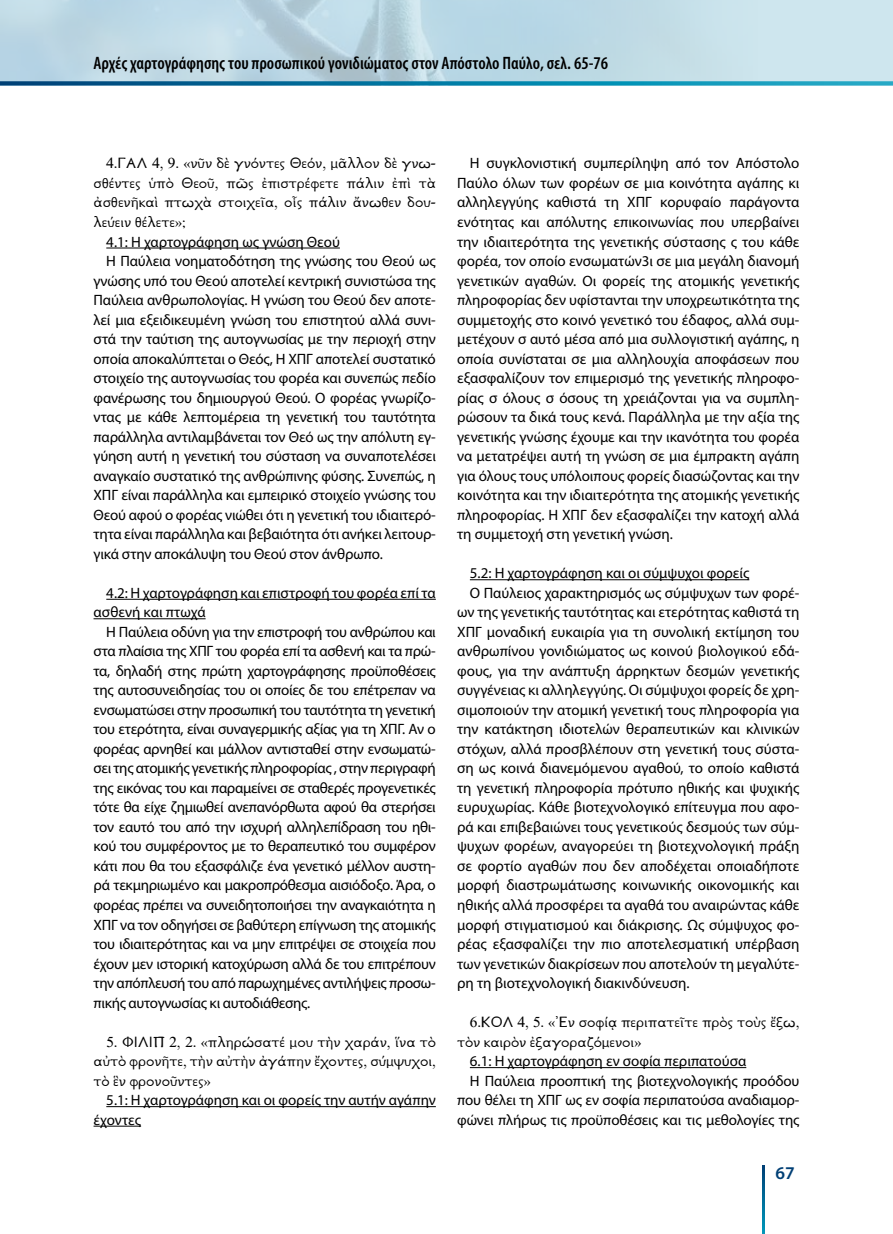
<style>
.page{position:relative;width:893px;height:1234px;background:#fff}
.page>*{position:absolute;margin:0;border:0;box-sizing:border-box;transform-origin:0 0}
.t1{font:600 condensed 18px "Myriad Pro";color:#000}
.t2{font:600 18px "Myriad Pro";color:#003f75}
.t3{font:15px/19.5px "Myriad Pro";letter-spacing:-.005em;color:#000}
.t4{font:15px/19.5px "New Athena Unicode";color:#000;text-align:justify}
</style>
<div class="page">
<svg style="left:0;top:0;width:893px;height:81px;background:#bfdae5"></svg>
<svg style="left:0;top:81px;width:893px;height:4px;background:#1380a7"></svg>
<svg style="left:762px;top:1165px;width:2px;height:68px"></svg>
<hr style="left:106px;top:247px;width:234px;height:1px;background:#000">
<hr style="left:106px;top:598px;width:330px;height:1px;background:#000">
<hr style="left:94px;top:618px;width:112px;height:1px;background:#000">
<hr style="left:106px;top:1105px;width:330px;height:1px;background:#000">
<hr style="left:94px;top:1125px;width:47px;height:1px;background:#000">
<hr style="left:470px;top:579px;width:279px;height:1px;background:#000">
<hr style="left:470px;top:1066px;width:276px;height:1px;background:#000">
<p class="t1" style="left:94px;top:52px;width:516px">Αρχές χαρτογράφησης του προσωπικού γονιδιώματος στον Απόστολο Παύλο, σελ. 65-76</p>
<p class="t4" style="left:94px;top:154px;width:344px;text-indent:13px">4.ΓΑΛ 4, 9. «νῦν δὲ γνόντες Θεόν, μᾶλλον δὲ γνω&shy;σθέντες ὑπὸ Θεοῦ, πῶς ἐπιστρέφετε πάλιν ἐπὶ τὰ ἀσθενῆκαὶ πτωχὰ στοιχεῖα, οἷς πάλιν ἄνωθεν δου&shy;λεύειν θέλετε»;</p>
<p class="t3" style="left:106px;top:231px;width:235px">4.1: Η χαρτογράφηση ως γνώση Θεού</p>
<p class="t3" style="left:106px;top:251px;width:331px">Η Παύλεια νοηματοδότηση της γνώσης του Θεού ως</p>
<p class="t3" style="left:94px;top:270px;width:344px">γνώσης υπό του Θεού αποτελεί κεντρική συνιστώσα της</p>
<p class="t3" style="left:94px;top:290px;width:344px">Παύλεια ανθρωπολογίας. Η γνώση του Θεού δεν αποτε-</p>
<p class="t3" style="left:94px;top:309px;width:344px">λεί μια εξειδικευμένη γνώση του επιστητού αλλά συνι-</p>
<p class="t3" style="left:94px;top:329px;width:344px">στά την ταύτιση της αυτογνωσίας με την περιοχή στην</p>
<p class="t3" style="left:94px;top:348px;width:344px">οποία αποκαλύπτεται ο Θεός, Η ΧΠΓ αποτελεί συστατικό</p>
<p class="t3" style="left:94px;top:368px;width:344px">στοιχείο της αυτογνωσίας του φορέα και συνεπώς πεδίο</p>
<p class="t3" style="left:94px;top:387px;width:344px">φανέρωσης του δημιουργού Θεού. Ο φορέας γνωρίζο-</p>
<p class="t3" style="left:94px;top:407px;width:344px">ντας με κάθε λεπτομέρεια τη γενετική του ταυτότητα</p>
<p class="t3" style="left:94px;top:426px;width:344px">παράλληλα αντιλαμβάνεται τον Θεό ως την απόλυτη εγ-</p>
<p class="t3" style="left:94px;top:446px;width:344px">γύηση αυτή η γενετική του σύσταση να συναποτελέσει</p>
<p class="t3" style="left:94px;top:465px;width:344px">αναγκαίο συστατικό της ανθρώπινης φύσης. Συνεπώς, η</p>
<p class="t3" style="left:94px;top:485px;width:344px">ΧΠΓ είναι παράλληλα και εμπειρικό στοιχείο γνώσης του</p>
<p class="t3" style="left:94px;top:504px;width:344px">Θεού αφού ο φορέας νιώθει ότι η γενετική του ιδιαιτερό-</p>
<p class="t3" style="left:94px;top:524px;width:344px">τητα είναι παράλληλα και βεβαιότητα ότι ανήκει λειτουρ-</p>
<p class="t3" style="left:94px;top:543px;width:291px">γικά στην αποκάλυψη του Θεού στον άνθρωπο.</p>
<p class="t3" style="left:94px;top:582px;width:344px;text-indent:13px">4.2: Η χαρτογράφηση και επιστροφή του φορέα επί τα ασθενή και πτωχά</p>
<p class="t3" style="left:94px;top:621px;width:344px;text-align:justify;text-indent:13px">Η Παύλεια οδύνη για την επιστροφή του ανθρώπου και στα πλαίσια της ΧΠΓ του φορέα επί τα ασθενή και τα πρώ&shy;τα, δηλαδή στης πρώτη χαρτογράφησης προϋποθέσεις της αυτοσυνειδησίας του οι οποίες δε του επέτρεπαν να ενσωματώσει στην προσωπική του ταυτότητα τη γενετική του ετερότητα, είναι συναγερμικής αξίας για τη ΧΠΓ. Αν ο φορέας αρνηθεί και μάλλον αντισταθεί στην ενσωματώ&shy;σει της ατομικής γενετικής πληροφορίας , στην περιγραφή της εικόνας του και παραμείνει σε σταθερές προγενετικές τότε θα είχε ζημιωθεί ανεπανόρθωτα αφού θα στερήσει τον εαυτό του από την ισχυρή αλληλεπίδραση του ηθι&shy;κού του συμφέροντος με το θεραπευτικό του συμφέρον κάτι που θα του εξασφάλιζε ένα γενετικό μέλλον αυστη&shy;ρά τεκμηριωμένο και μακροπρόθεσμα αισιόδοξο. Άρα, ο φορέας πρέπει να συνειδητοποιήσει την αναγκαιότητα η ΧΠΓ να τον οδηγήσει σε βαθύτερη επίγνωση της ατομικής του ιδιαιτερότητας και να μην επιτρέψει σε στοιχεία που έχουν μεν ιστορική κατοχύρωση αλλά δε του επιτρέπουν την απόπλευσή του από παρωχημένες αντιλήψεις προσω&shy;πικής αυτογνωσίας κι αυτοδιάθεσης.</p>
<p class="t4" style="left:94px;top:1032px;width:344px;text-indent:13px">5. ΦΙΛΙΠ 2, 2. «πληρώσατέ μου τὴν χαράν, ἵνα τὸ αὐτὸ φρονῆτε, τὴν αὐτὴν ἀγάπην ἔχοντες, σύμψυχοι, τὸ ἓν φρονοῦντες»</p>
<p class="t3" style="left:94px;top:1089px;width:344px;text-indent:13px">5.1: Η χαρτογράφηση και οι φορείς την αυτήν αγάπην έχοντες</p>
<p class="t3" style="left:457px;top:153px;width:344px;text-align:justify;text-indent:13px">Η συγκλονιστική συμπερίληψη από τον Απόστολο Παύλο όλων των φορέων σε μια κοινότητα αγάπης κι αλληλεγγύης καθιστά τη ΧΠΓ κορυφαίο παράγοντα ενότητας και απόλυτης επικοινωνίας που υπερβαίνει την ιδιαιτερότητα της γενετικής σύστασης ς του κάθε φορέα, τον οποίο ενσωματών3ι σε μια μεγάλη διανομή γενετικών αγαθών. Οι φορείς της ατομικής γενετικής πληροφορίας δεν υφίστανται την υποχρεωτικότητα της συμμετοχής στο κοινό γενετικό του έδαφος, αλλά συμ&shy;μετέχουν σ αυτό μέσα από μια συλλογιστική αγάπης, η οποία συνίσταται σε μια αλληλουχία αποφάσεων που εξασφαλίζουν τον επιμερισμό της γενετικής πληροφο&shy;ρίας σ όλους σ όσους τη χρειάζονται για να συμπλη&shy;ρώσουν τα δικά τους κενά. Παράλληλα με την αξία της γενετικής γνώσης έχουμε και την ικανότητα του φορέα να μετατρέψει αυτή τη γνώση σε μια έμπρακτη αγάπη για όλους τους υπόλοιπους φορείς διασώζοντας και την κοινότητα και την ιδιαιτερότητα της ατομικής γενετικής πληροφορίας. Η ΧΠΓ δεν εξασφαλίζει την κατοχή αλλά τη συμμετοχή στη γενετική γνώση.</p>
<p class="t3" style="left:470px;top:563px;width:281px">5.2: Η χαρτογράφηση και οι σύμψυχοι φορείς</p>
<p class="t3" style="left:470px;top:582px;width:331px">Ο Παύλειος χαρακτηρισμός ως σύμψυχων των φορέ-</p>
<p class="t3" style="left:457px;top:602px;width:344px">ων της γενετικής ταυτότητας και ετερότητας καθιστά τη</p>
<p class="t3" style="left:457px;top:621px;width:344px">ΧΠΓ μοναδική ευκαιρία για τη συνολική εκτίμηση του</p>
<p class="t3" style="left:457px;top:641px;width:344px">ανθρωπίνου γονιδιώματος ως κοινού βιολογικού εδά-</p>
<p class="t3" style="left:457px;top:660px;width:344px">φους, για την ανάπτυξη άρρηκτων δεσμών γενετικής</p>
<p class="t3" style="left:457px;top:680px;width:344px">συγγένειας κι αλληλεγγύης. Οι σύμψυχοι φορείς δε χρη-</p>
<p class="t3" style="left:457px;top:699px;width:344px">σιμοποιούν την ατομική γενετική τους πληροφορία για</p>
<p class="t3" style="left:457px;top:719px;width:344px">την κατάκτηση ιδιοτελών θεραπευτικών και κλινικών</p>
<p class="t3" style="left:457px;top:738px;width:344px">στόχων, αλλά προσβλέπουν στη γενετική τους σύστα-</p>
<p class="t3" style="left:457px;top:758px;width:344px">ση ως κοινά διανεμόμενου αγαθού, το οποίο καθιστά</p>
<p class="t3" style="left:457px;top:777px;width:344px">τη γενετική πληροφορία πρότυπο ηθικής και ψυχικής</p>
<p class="t3" style="left:457px;top:797px;width:344px">ευρυχωρίας. Κάθε βιοτεχνολογικό επίτευγμα που αφο-</p>
<p class="t3" style="left:457px;top:816px;width:344px">ρά και επιβεβαιώνει τους γενετικούς δεσμούς των σύμ-</p>
<p class="t3" style="left:457px;top:836px;width:344px">ψυχων φορέων, αναγορεύει τη βιοτεχνολογική πράξη</p>
<p class="t3" style="left:457px;top:855px;width:344px">σε φορτίο αγαθών που δεν αποδέχεται οποιαδήποτε</p>
<p class="t3" style="left:457px;top:875px;width:344px">μορφή διαστρωμάτωσης κοινωνικής οικονομικής και</p>
<p class="t3" style="left:457px;top:894px;width:344px">ηθικής αλλά προσφέρει τα αγαθά του αναιρώντας κάθε</p>
<p class="t3" style="left:457px;top:914px;width:344px">μορφή στιγματισμού και διάκρισης. Ως σύμψυχος φο-</p>
<p class="t3" style="left:457px;top:933px;width:344px">ρέας εξασφαλίζει την πιο αποτελεσματική υπέρβαση</p>
<p class="t3" style="left:457px;top:953px;width:344px">των γενετικών διακρίσεων που αποτελούν τη μεγαλύτε-</p>
<p class="t3" style="left:457px;top:972px;width:234px">ρη τη βιοτεχνολογική διακινδύνευση.</p>
<p class="t4" style="left:457px;top:1012px;width:344px;text-indent:13px">6.ΚΟΛ 4, 5. «᾿Εν σοφίᾳ περιπατεῖτε πρὸς τοὺς ἔξω, τὸν καιρὸν ἐξαγοραζόμενοι»</p>
<p class="t3" style="left:470px;top:1050px;width:278px">6.1: Η χαρτογράφηση εν σοφία περιπατούσα</p>
<p class="t3" style="left:470px;top:1070px;width:331px">Η Παύλεια προοπτική της βιοτεχνολογικής προόδου</p>
<p class="t3" style="left:457px;top:1089px;width:344px">που θέλει τη ΧΠΓ ως εν σοφία περιπατούσα αναδιαμορ-</p>
<p class="t3" style="left:457px;top:1109px;width:344px">φώνει πλήρως τις προϋποθέσεις και τις μεθολογίες της</p>
<p class="t2" style="left:776px;top:1161px;width:21px">67</p>
</div>
